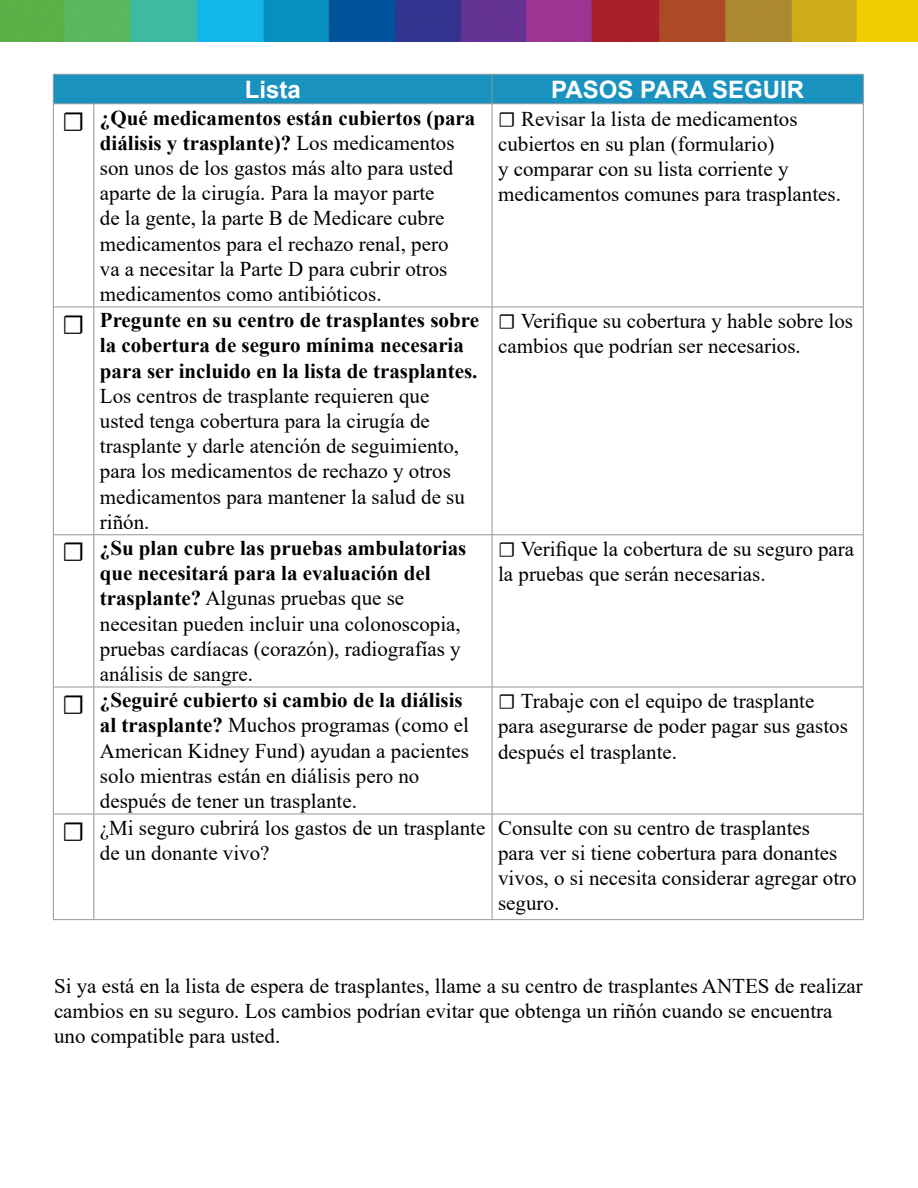
<style>
.page{position:relative;width:918px;height:1188px;background:#fff}
.page>*{position:absolute;margin:0;border:0;box-sizing:border-box;transform-origin:0 0}
.t1{font:700 24px "Arial";color:#fff}
.t2{font:21px/25.2px "Times New Roman";color:#000}
.t3{font:700 21px/25.2px "Times New Roman";color:#000}
.s1{font-family:"Minion Pro";font-size:27px}
.s2{font-weight:700}
.s3{font-family:"Minion Pro"}
.s4{font-family:"Minion Pro";font-weight:400;font-size:27px}
</style>
<div class="page">
<img style="left:0;top:0;width:918px;height:41px">
<div style="left:54px;top:75px;width:809px;height:29px;background:#1a92bf"></div>
<hr style="left:53px;top:74px;width:41px;height:1px;background:#939598">
<hr style="left:53px;top:74px;width:1px;height:30px;background:#939598">
<hr style="left:94px;top:74px;width:398px;height:1px;background:#939598">
<hr style="left:492px;top:74px;width:372px;height:1px;background:#939598">
<hr style="left:492px;top:74px;width:1px;height:30px;background:#939598">
<hr style="left:863px;top:74px;width:1px;height:30px;background:#939598">
<hr style="left:53px;top:104px;width:41px;height:1px;background:#939598">
<hr style="left:94px;top:104px;width:398px;height:1px;background:#939598">
<hr style="left:492px;top:104px;width:372px;height:1px;background:#939598">
<hr style="left:53px;top:104px;width:1px;height:203px;background:#939598">
<hr style="left:94px;top:104px;width:1px;height:203px;background:#939598">
<hr style="left:492px;top:104px;width:1px;height:203px;background:#939598">
<hr style="left:863px;top:104px;width:1px;height:203px;background:#939598">
<hr style="left:53px;top:307px;width:41px;height:1px;background:#939598">
<hr style="left:53px;top:307px;width:1px;height:228px;background:#939598">
<hr style="left:94px;top:307px;width:398px;height:1px;background:#939598">
<hr style="left:94px;top:307px;width:1px;height:228px;background:#939598">
<hr style="left:492px;top:307px;width:372px;height:1px;background:#939598">
<hr style="left:492px;top:307px;width:1px;height:228px;background:#939598">
<hr style="left:863px;top:307px;width:1px;height:228px;background:#939598">
<hr style="left:53px;top:535px;width:41px;height:1px;background:#939598">
<hr style="left:53px;top:535px;width:1px;height:152px;background:#939598">
<hr style="left:94px;top:535px;width:398px;height:1px;background:#939598">
<hr style="left:94px;top:535px;width:1px;height:152px;background:#939598">
<hr style="left:492px;top:535px;width:372px;height:1px;background:#939598">
<hr style="left:492px;top:535px;width:1px;height:152px;background:#939598">
<hr style="left:863px;top:535px;width:1px;height:152px;background:#939598">
<hr style="left:53px;top:687px;width:41px;height:1px;background:#939598">
<hr style="left:53px;top:687px;width:1px;height:127px;background:#939598">
<hr style="left:94px;top:687px;width:398px;height:1px;background:#939598">
<hr style="left:94px;top:687px;width:1px;height:127px;background:#939598">
<hr style="left:492px;top:687px;width:372px;height:1px;background:#939598">
<hr style="left:492px;top:687px;width:1px;height:127px;background:#939598">
<hr style="left:863px;top:687px;width:1px;height:127px;background:#939598">
<hr style="left:53px;top:814px;width:41px;height:1px;background:#939598">
<hr style="left:53px;top:814px;width:1px;height:105px;background:#939598">
<hr style="left:94px;top:814px;width:398px;height:1px;background:#939598">
<hr style="left:94px;top:814px;width:1px;height:105px;background:#939598">
<hr style="left:492px;top:814px;width:372px;height:1px;background:#939598">
<hr style="left:492px;top:814px;width:1px;height:105px;background:#939598">
<hr style="left:863px;top:814px;width:1px;height:105px;background:#939598">
<hr style="left:53px;top:919px;width:41px;height:1px;background:#939598">
<hr style="left:94px;top:919px;width:398px;height:1px;background:#939598">
<hr style="left:492px;top:919px;width:372px;height:1px;background:#939598">
<p class="t1" style="left:245px;top:72px;width:58px">Lista</p>
<p class="t1" style="left:551px;top:72px;width:254px">PASOS PARA SEGUIR</p>
<p class="t2" style="left:100px;top:104px;width:377px;text-indent:-38px"><span class="s1">☐</span> <span class="s2">¿Qué medicamentos están cubiertos (para diálisis y trasplante)?</span> Los medicamentos son unos de los gastos más alto para usted aparte de la cirugía. Para la mayor parte<br>de la gente, la parte B de Medicare cubre medicamentos para el rechazo renal, pero<br>va a necesitar la Parte D para cubrir otros medicamentos como antibióticos.</p>
<p class="t2" style="left:498px;top:105px;width:344px"><span class="s3">☐</span> Revisar la lista de medicamentos cubiertos en su plan (formulario)<br>y comparar con su lista corriente y medicamentos comunes para trasplantes.</p>
<p class="t3" style="left:100px;top:307px;width:381px;text-indent:-38px"><span class="s4">☐</span> Pregunte en su centro de trasplantes sobre la cobertura de seguro mínima necesaria para ser incluido en la lista de trasplantes.</p>
<p class="t2" style="left:100px;top:382px;width:367px">Los centros de trasplante requieren que usted tenga cobertura para la cirugía de trasplante y darle atención de seguimiento, para los medicamentos de rechazo y otros medicamentos para mantener la salud de su riñón.</p>
<p class="t2" style="left:498px;top:308px;width:357px"><span class="s3">☐</span> Verifique su cobertura y hable sobre los cambios que podrían ser necesarios.</p>
<p class="t2" style="left:100px;top:535px;width:368px;text-indent:-38px"><span class="s1">☐</span> <span class="s2">¿Su plan cubre las pruebas ambulatorias que necesitará para la evaluación del trasplante?</span> Algunas pruebas que se necesitan pueden incluir una colonoscopia, pruebas cardíacas (corazón), radiografías y análisis de sangre.</p>
<p class="t2" style="left:498px;top:536px;width:358px"><span class="s3">☐</span> Verifique la cobertura de su seguro para la pruebas que serán necesarias.</p>
<p class="t2" style="left:100px;top:687px;width:371px;text-indent:-38px"><span class="s1">☐</span> <span class="s2">¿Seguiré cubierto si cambio de la diálisis al trasplante?</span> Muchos programas (como el American Kidney Fund) ayudan a pacientes solo mientras están en diálisis pero no después de tener un trasplante.</p>
<p class="t2" style="left:498px;top:688px;width:351px"><span class="s3">☐</span> Trabaje con el equipo de trasplante para asegurarse de poder pagar sus gastos después el trasplante.</p>
<p class="t2" style="left:100px;top:814px;width:387px;text-indent:-38px"><span class="s1">☐</span> ¿Mi seguro cubrirá los gastos de un trasplante de un donante vivo?</p>
<p class="t2" style="left:498px;top:814px;width:360px">Consulte con su centro de trasplantes<br>para ver si tiene cobertura para donantes vivos, o si necesita considerar agregar otro seguro.</p>
<p class="t2" style="left:54px;top:973px;width:810px">Si ya está en la lista de espera de trasplantes, llame a su centro de trasplantes ANTES de realizar cambios en su seguro. Los cambios podrían evitar que obtenga un riñón cuando se encuentra uno compatible para usted.</p>
</div>
